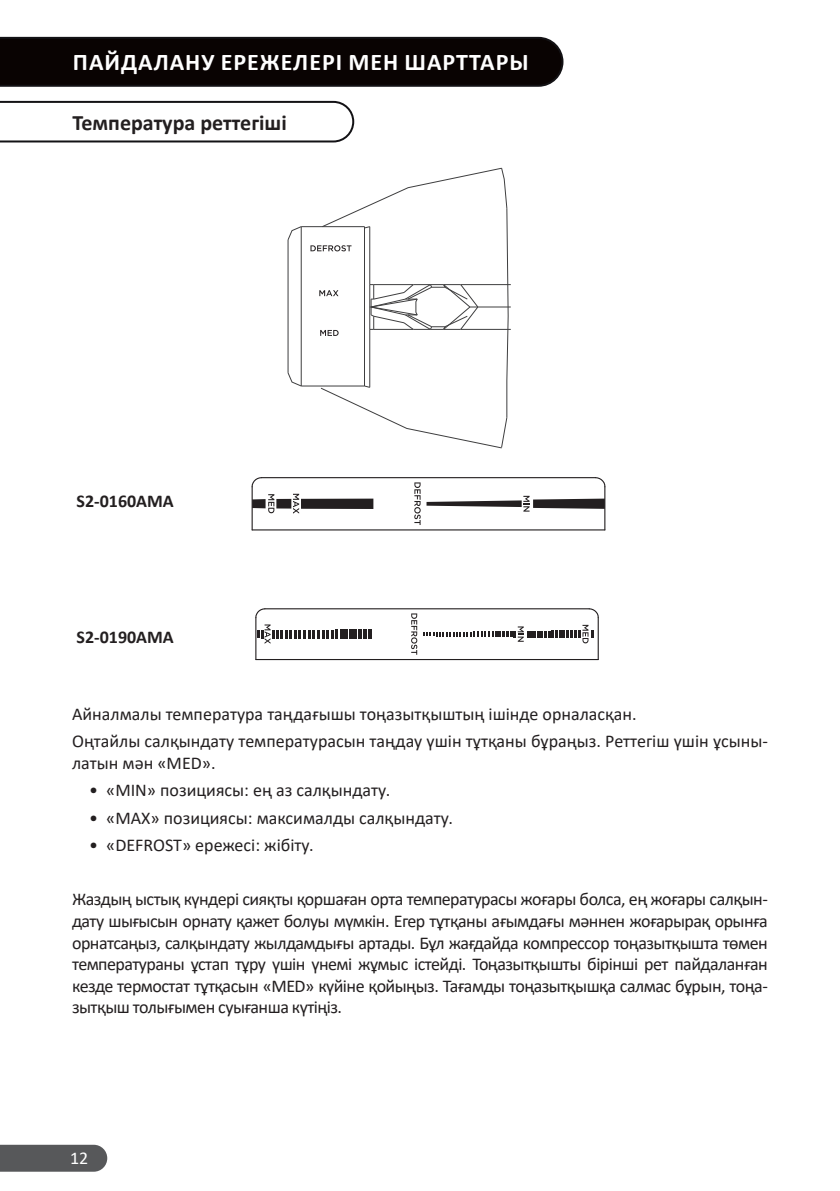
<style>
.page{position:relative;width:840px;height:1191px;background:#fff}
.page>*{position:absolute;margin:0;border:0;box-sizing:border-box;transform-origin:0 0}
.Оглавление__Заголово{font:700 24px "Calibri";letter-spacing:.04em;color:#fff}
.Подзаголовок{font:700 22px "Calibri";color:#231f20}
.t1{font:18px/21.6px "Calibri";color:#231f20}
.t2{font:700 18px "Calibri";color:#231f20}
.t3{font:18px "Calibri";color:#fff}
</style>
<div class="page">
<div style="left:0;top:1144px;width:107px;height:27px;background:#57585a"></div>
<hr style="left:477px;top:307px;width:33px;height:1px;background:#3e3e3f">
<hr style="left:460px;top:329px;width:50px;height:1px;background:#3e3e3f">
<hr style="left:460px;top:284px;width:50px;height:1px;background:#3e3e3f">
<hr style="left:301px;top:386px;width:63px;height:1px;background:#3e3e3f">
<hr style="left:301px;top:226px;width:63px;height:1px;background:#3e3e3f">
<hr style="left:287px;top:240px;width:1px;height:133px;background:#3e3e3f">
<hr style="left:301px;top:227px;width:1px;height:159px;background:#3e3e3f">
<svg style="left:288px;top:373px;width:13px;height:13px"></svg>
<svg style="left:288px;top:227px;width:13px;height:13px"></svg>
<svg style="left:310px;top:168px;width:198px;height:280px"></svg>
<hr style="left:265px;top:608px;width:324px;height:1px;background:#231f20">
<hr style="left:256px;top:659px;width:342px;height:1px;background:#231f20">
<hr style="left:255px;top:617px;width:1px;height:42px;background:#231f20">
<hr style="left:597px;top:617px;width:1px;height:42px;background:#231f20">
<svg style="left:587px;top:608px;width:12px;height:11px"></svg>
<svg style="left:411px;top:613px;width:6px;height:42px"></svg>
<svg style="left:423px;top:625px;width:170px;height:18px"></svg>
<svg style="left:255px;top:608px;width:116px;height:36px"></svg>
<hr style="left:261px;top:477px;width:334px;height:1px;background:#231f20">
<hr style="left:252px;top:529px;width:352px;height:1px;background:#231f20">
<hr style="left:251px;top:487px;width:1px;height:43px;background:#231f20">
<hr style="left:604px;top:487px;width:1px;height:43px;background:#231f20">
<svg style="left:251px;top:477px;width:11px;height:11px"></svg>
<svg style="left:594px;top:477px;width:11px;height:11px"></svg>
<svg style="left:414px;top:482px;width:6px;height:43px"></svg>
<svg style="left:426px;top:496px;width:178px;height:15px"></svg>
<div style="left:252px;top:499px;width:13px;height:9px;background:#231f20"></div>
<svg style="left:293px;top:494px;width:6px;height:19px"></svg>
<svg style="left:268px;top:494px;width:6px;height:19px"></svg>
<div style="left:276px;top:499px;width:15px;height:9px;background:#231f20"></div>
<div style="left:301px;top:498px;width:72px;height:11px;background:#231f20"></div>
<svg style="left:0;top:37px;width:563px;height:50px;background:#0c0706"></svg>
<svg style="left:0;top:101px;width:354px;height:41px"></svg>
<p class="Оглавление__Заголово" style="left:73px;top:45px;width:457px">ПАЙДАЛАНУ ЕРЕЖЕЛЕРІ МЕН ШАРТТАРЫ</p>
<p class="Подзаголовок" style="left:72px;top:107px;width:216px">Температура реттегіші</p>
<p class="t2" style="left:76px;top:489px;width:99px">S2-0160AMA</p>
<p class="t2" style="left:76px;top:624px;width:99px">S2-0190AMA</p>
<p class="t1" style="left:72px;top:703px;width:565px">Айналмалы температура таңдағышы тоңазытқыштың ішінде орналасқан.</p>
<p class="t1" style="left:72px;top:730px;width:697px">Оңтайлы салқындату температурасын таңдау үшін тұтқаны бұраңыз. Реттегіш үшін ұсыны&shy;латын мән «MED».</p>
<p class="t1" style="left:89px;top:779px;width:302px">• «MIN» позициясы: ең аз салқындату.</p>
<p class="t1" style="left:89px;top:806px;width:365px">• «MAX» позициясы: максималды салқындату.</p>
<p class="t1" style="left:89px;top:833px;width:226px">• «DEFROST» ережесі: жібіту.</p>
<p class="t1" style="left:72px;top:888px;width:697px;text-align:justify">Жаздың ыстық күндері сияқты қоршаған орта температурасы жоғары болса, ең жоғары салқын&shy;дату шығысын орнату қажет болуы мүмкін. Егер тұтқаны ағымдағы мәннен жоғарырақ орынға орнатсаңыз, салқындату жылдамдығы артады. Бұл жағдайда компрессор тоңазытқышта төмен температураны ұстап тұру үшін үнемі жұмыс істейді. Тоңазытқышты бірінші рет пайдаланған кезде термостат тұтқасын «MED» күйіне қойыңыз. Тағамды тоңазытқышқа салмас бұрын, тоңа&shy;зытқыш толығымен суығанша күтіңіз.</p>
<p class="t3" style="left:70px;top:1145px;width:20px">12</p>
</div>
